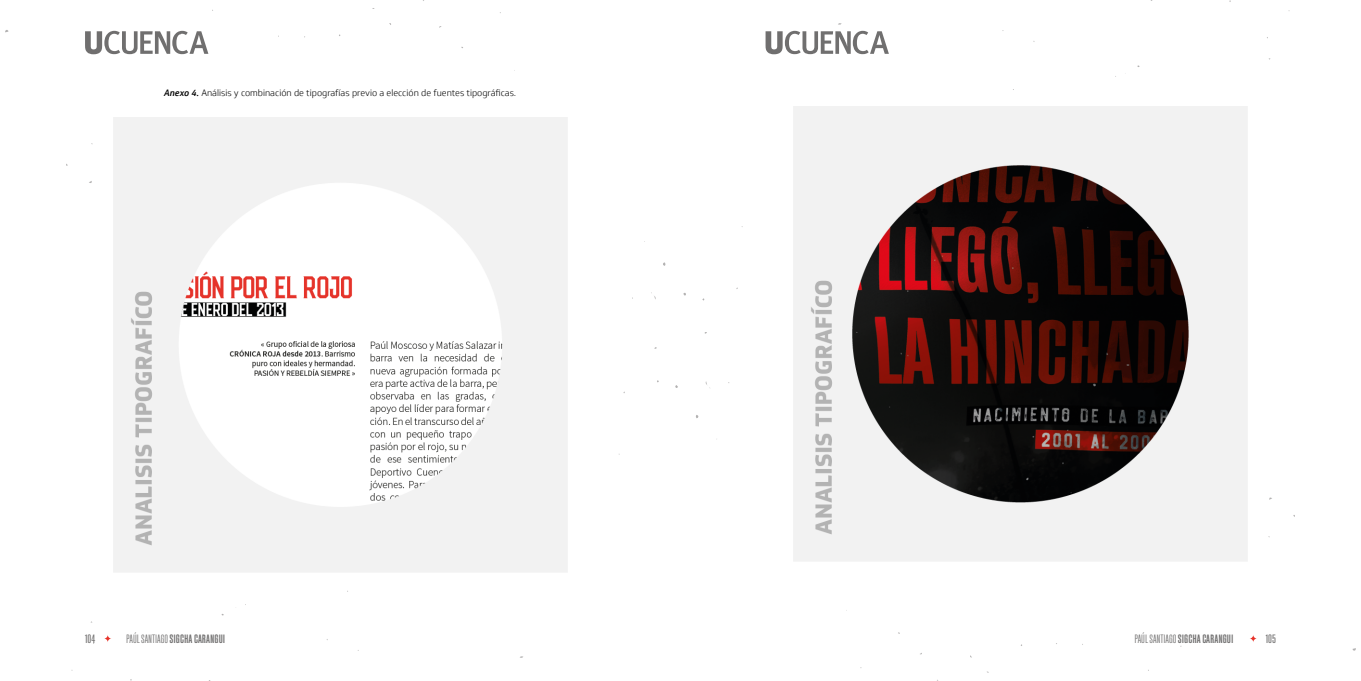
<style>
.page{position:relative;width:1361px;height:681px;background:#fff}
.page>*{position:absolute;margin:0;border:0;box-sizing:border-box;transform-origin:0 0}
.t1{font:500 condensed 12px "Fixture";color:#706f6f}
.t2{font:condensed 12px "Fixture";color:#706f6f}
.t3{font:300 9px "Soleto";color:#000}
.s1{font-weight:500;font-style:italic}
.s2{font-weight:300}
</style>
<div class="page">
<svg style="left:104px;top:634px;width:8px;height:8px"></svg>
<svg style="left:85px;top:31px;width:123px;height:23px"></svg>
<svg style="left:765px;top:31px;width:124px;height:23px"></svg>
<svg style="left:1249px;top:634px;width:8px;height:8px"></svg>
<img style="left:113px;top:118px;width:454px;height:454px">
<img style="left:793px;top:107px;width:455px;height:454px">
<p class="t3" style="left:164px;top:87px;width:354px"><span class="s1">Anexo 4.</span> Análisis y combinación de tipografías previo a elección de fuentes tipográficas.</p>
<h1 class="t2" style="left:85px;top:631px;width:12px">104</h1>
<h1 class="t1" style="left:126px;top:631px;width:101px"><span class="s2">PAÚL SANTIAGO</span> SIGCHA CARANGUI</h1>
<h1 class="t1" style="left:1134px;top:631px;width:101px"><span class="s2">PAÚL SANTIAGO</span> SIGCHA CARANGUI</h1>
<h1 class="t2" style="left:1265px;top:631px;width:12px">105</h1>
</div>
